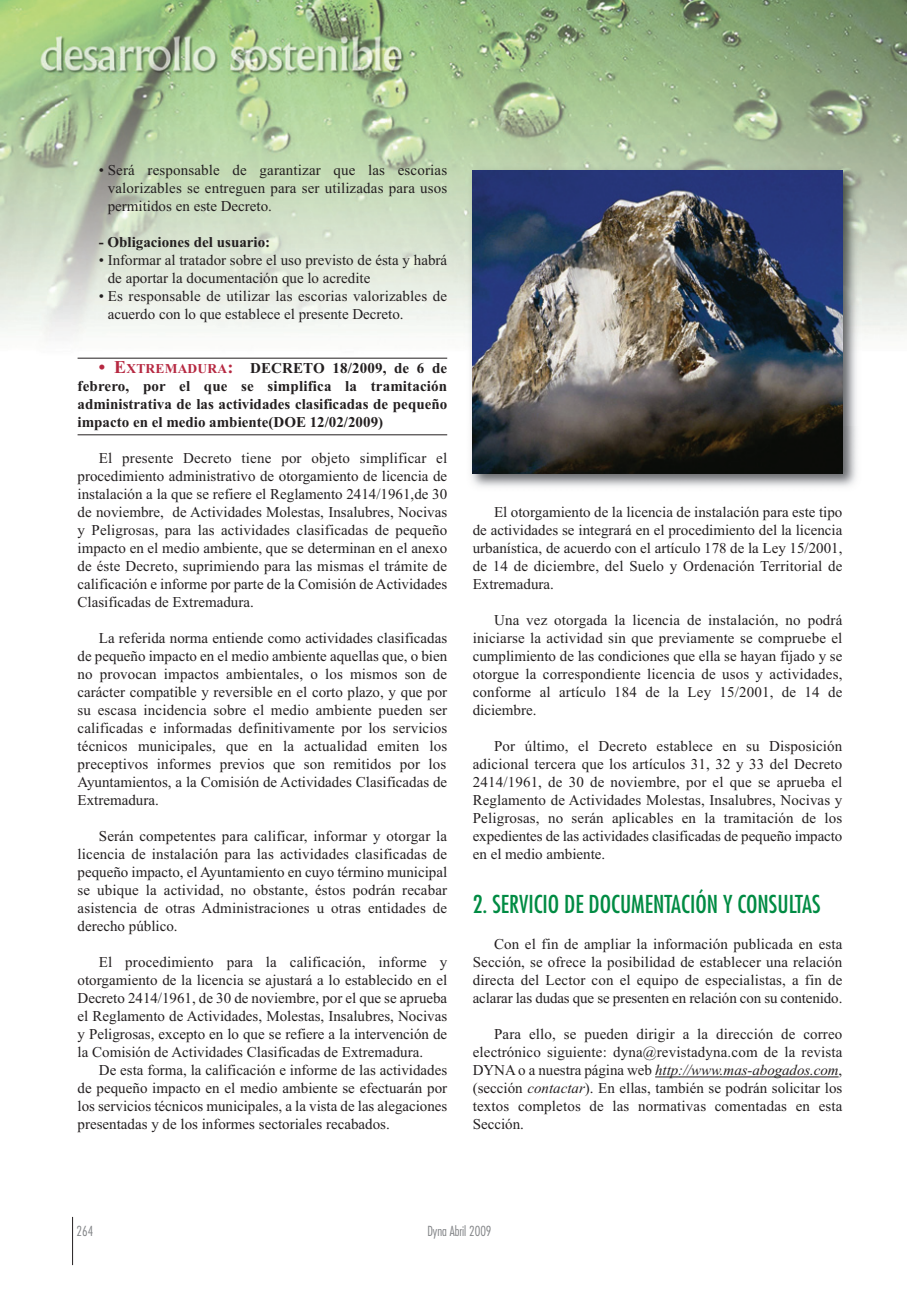
<style>
.page{position:relative;width:919px;height:1289px;background:#fff}
.page>*{position:absolute;margin:0;border:0;box-sizing:border-box;transform-origin:0 0}
.t1{font:condensed 24px "Futura";color:#008b43}
.t2{font:15px/18px "Times New Roman";color:#231f20;text-align:justify}
.t3{font:700 15px/18px "Times New Roman";color:#231f20;text-align:justify}
.t4{font:300 condensed 13.5px "Futura";color:#808285}
.s1{font-size:18px;color:#b62841}
.s2{font-size:13.5px;color:#b62841}
.s3{font-style:italic}
</style>
<div class="page">
<img style="left:0;top:0;width:906px;height:359px">
<hr style="left:78px;top:358px;width:369px;height:1px;background:#231f20">
<hr style="left:78px;top:434px;width:369px;height:1px;background:#231f20">
<hr style="left:655px;top:1076px;width:183px;height:1px;background:#231f20">
<hr style="left:72px;top:1216px;width:1px;height:48px;background:#231f20">
<img style="left:465px;top:164px;width:396px;height:323px">
<img style="left:472px;top:170px;width:370px;height:303px">
<p class="t2" style="left:108px;top:162px;width:341px;text-indent:-9px">• Será responsable de garantizar que las escorias valorizables se entreguen para ser utilizadas para usos permitidos en este Decreto.</p>
<p class="t3" style="left:99px;top:234px;width:173px">- Obligaciones del usuario:</p>
<p class="t2" style="left:108px;top:252px;width:341px;text-indent:-9px">• Informar al tratador sobre el uso previsto de ésta y habrá de aportar la documentación que lo acredite</p>
<p class="t2" style="left:108px;top:288px;width:341px;text-indent:-9px">• Es responsable de utilizar las escorias valorizables de acuerdo con lo que establece el presente Decreto.</p>
<p class="t3" style="left:78px;top:360px;width:371px;text-indent:21px"><span class="s1">• E</span><span class="s2">XTREMADURA</span><span class="s1">:</span> DECRETO 18/2009, de 6 de febrero, por el que se simplifica la tramitación administrativa de las actividades clasificadas de pequeño impacto en el medio ambiente(DOE 12/02/2009)</p>
<p class="t2" style="left:78px;top:450px;width:371px;text-indent:21px">El presente Decreto tiene por objeto simplificar el procedimiento administrativo de otorgamiento de licencia de instalación a la que se refiere el Reglamento 2414/1961,de 30 de noviembre, de Actividades Molestas, Insalubres, Nocivas y Peligrosas, para las actividades clasificadas de pequeño impacto en el medio ambiente, que se determinan en el anexo de éste Decreto, suprimiendo para las mismas el trámite de calificación e informe por parte de la Comisión de Actividades Clasificadas de Extremadura.</p>
<p class="t2" style="left:78px;top:630px;width:371px;text-indent:21px">La referida norma entiende como actividades clasificadas de pequeño impacto en el medio ambiente aquellas que, o bien no provocan impactos ambientales, o los mismos son de carácter compatible y reversible en el corto plazo, y que por su escasa incidencia sobre el medio ambiente pueden ser calificadas e informadas definitivamente por los servicios técnicos municipales, que en la actualidad emiten los preceptivos informes previos que son remitidos por los Ayuntamientos, a la Comisión de Actividades Clasificadas de Extremadura.</p>
<p class="t2" style="left:78px;top:828px;width:371px;text-indent:21px">Serán competentes para calificar, informar y otorgar la licencia de instalación para las actividades clasificadas de pequeño impacto, el Ayuntamiento en cuyo término municipal se ubique la actividad, no obstante, éstos podrán recabar asistencia de otras Administraciones u otras entidades de derecho público.</p>
<p class="t2" style="left:78px;top:954px;width:371px;text-indent:21px">El procedimiento para la calificación, informe y otorgamiento de la licencia se ajustará a lo establecido en el Decreto 2414/1961, de 30 de noviembre, por el que se aprueba el Reglamento de Actividades, Molestas, Insalubres, Nocivas y Peligrosas, excepto en lo que se refiere a la intervención de la Comisión de Actividades Clasificadas de Extremadura.</p>
<p class="t2" style="left:78px;top:1062px;width:371px;text-indent:21px">De esta forma, la calificación e informe de las actividades de pequeño impacto en el medio ambiente se efectuarán por los servicios técnicos municipales, a la vista de las alegaciones presentadas y de los informes sectoriales recabados.</p>
<p class="t2" style="left:472px;top:504px;width:371px;text-indent:21px">El otorgamiento de la licencia de instalación para este tipo de actividades se integrará en el procedimiento del la licencia urbanística, de acuerdo con el artículo 178 de la Ley 15/2001, de 14 de diciembre, del Suelo y Ordenación Territorial de Extremadura.</p>
<p class="t2" style="left:472px;top:612px;width:371px;text-indent:21px">Una vez otorgada la licencia de instalación, no podrá iniciarse la actividad sin que previamente se compruebe el cumplimiento de las condiciones que ella se hayan fijado y se otorgue la correspondiente licencia de usos y actividades, conforme al artículo 184 de la Ley 15/2001, de 14 de diciembre.</p>
<p class="t2" style="left:472px;top:738px;width:371px;text-indent:21px">Por último, el Decreto establece en su Disposición adicional tercera que los artículos 31, 32 y 33 del Decreto 2414/1961, de 30 de noviembre, por el que se aprueba el Reglamento de Actividades Molestas, Insalubres, Nocivas y Peligrosas, no serán aplicables en la tramitación de los expedientes de las actividades clasificadas de pequeño impacto en el medio ambiente.</p>
<h1 class="t1" style="left:472px;top:892px;width:349px">2. SERVICIO DE DOCUMENTACIÓN Y CONSULTAS</h1>
<p class="t2" style="left:472px;top:936px;width:371px;text-indent:21px">Con el fin de ampliar la información publicada en esta Sección, se ofrece la posibilidad de establecer una relación directa del Lector con el equipo de especialistas, a fin de aclarar las dudas que se presenten en relación con su contenido.</p>
<p class="t2" style="left:472px;top:1026px;width:371px;text-indent:21px">Para ello, se pueden dirigir a la dirección de correo electrónico siguiente: dyna@revistadyna.com de la revista DYNA o a nuestra página web <span class="s3">http://www.mas-abogados.com</span>, (sección <span class="s3">contactar</span>). En ellas, también se podrán solicitar los textos completos de las normativas comentadas en esta Sección.</p>
<p class="t4" style="left:77px;top:1225px;width:18px">264</p>
<p class="t4" style="left:427px;top:1225px;width:66px">Dyna Abril 2009</p>
</div>
